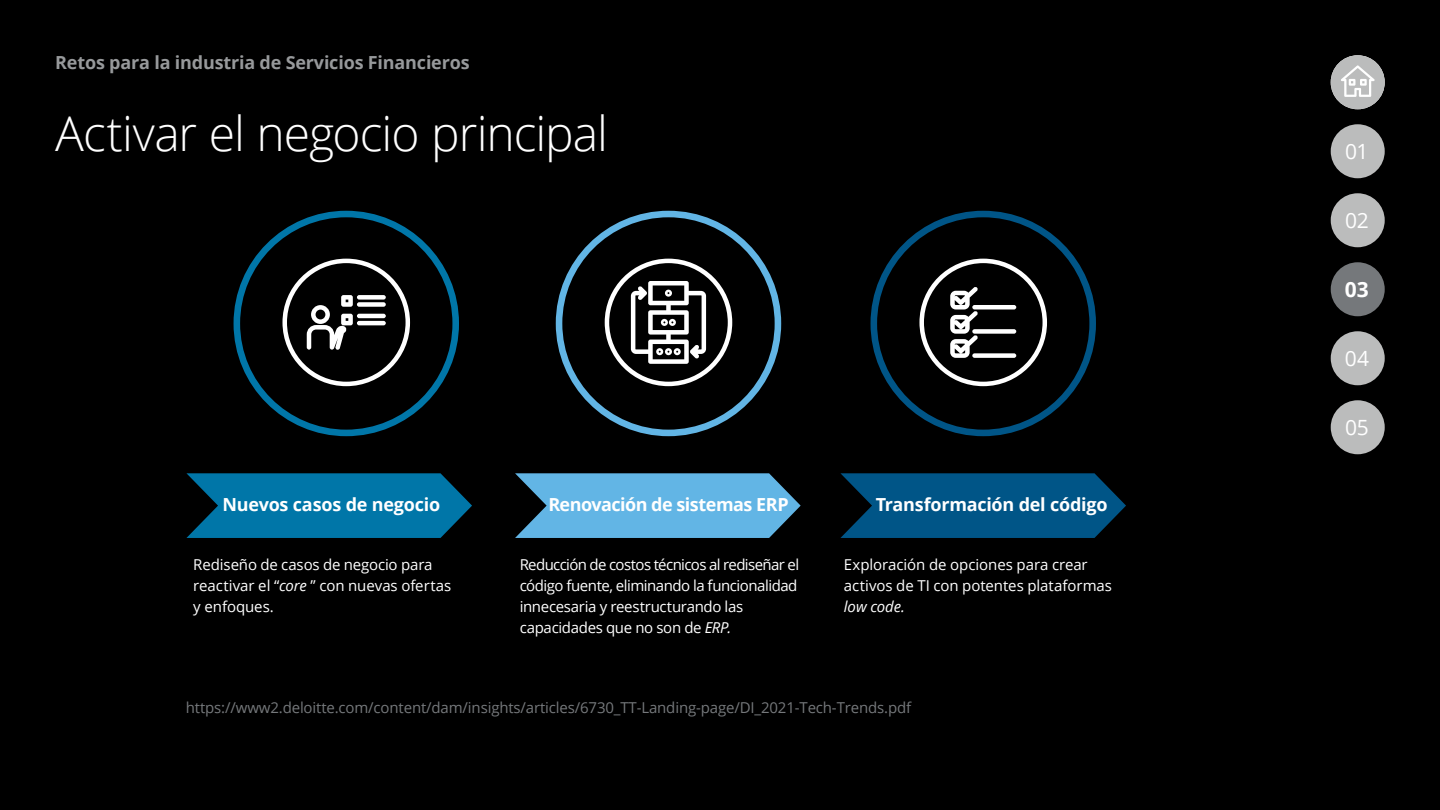
<style>
.page{position:relative;width:1440px;height:810px;background:#000}
.page>*{position:absolute;margin:0;border:0;box-sizing:border-box;transform-origin:0 0}
.t1{font:300 48px "Open Sans";letter-spacing:-.02em;color:#fff}
.t2{font:21px "Open Sans";letter-spacing:-.02em;color:#fff}
.t3{font:700 21px "Open Sans";color:#fff}
.t4{font:700 18px "Open Sans";letter-spacing:-.015em;color:#fff}
.t5{font:700 18px "Open Sans";letter-spacing:-.01em;color:#97999b}
.t6{font:15px/21px "Open Sans";letter-spacing:-.015em;color:#fff}
.t7{font:15px "Open Sans";letter-spacing:-.01em;color:#75787b}
.t8{font:italic 15px "Open Sans";letter-spacing:-.005em;color:#fff}
.s1{font-style:italic}
</style>
<div class="page">
<svg style="left:186px;top:473px;width:286px;height:65px;background:#006894"></svg>
<svg style="left:234px;top:211px;width:225px;height:225px"></svg>
<svg style="left:515px;top:473px;width:286px;height:65px;background:#569fca"></svg>
<svg style="left:556px;top:211px;width:225px;height:225px"></svg>
<svg style="left:840px;top:473px;width:286px;height:65px;background:#004b77"></svg>
<svg style="left:871px;top:211px;width:225px;height:225px"></svg>
<div style="left:1331px;top:400px;width:54px;height:54px;background:#bbbcbc;border-radius:50%"></div>
<div style="left:1331px;top:331px;width:54px;height:54px;background:#bbbcbc;border-radius:50%"></div>
<div style="left:1331px;top:193px;width:54px;height:54px;background:#bbbcbc;border-radius:50%"></div>
<svg style="left:1331px;top:55px;width:54px;height:54px"></svg>
<svg style="left:605px;top:259px;width:127px;height:127px"></svg>
<svg style="left:282px;top:259px;width:128px;height:127px"></svg>
<svg style="left:919px;top:259px;width:128px;height:127px"></svg>
<div style="left:1331px;top:262px;width:54px;height:54px;background:#75787b;border-radius:50%"></div>
<div style="left:1331px;top:124px;width:54px;height:54px;background:#bbbcbc;border-radius:50%"></div>
<p class="t5" style="left:55px;top:50px;width:416px">Retos para la industria de Servicios Financieros</p>
<h1 class="t1" style="left:55px;top:101px;width:554px">Activar el negocio principal</h1>
<p class="t4" style="left:223px;top:492px;width:219px">Nuevos casos de negocio</p>
<p class="t4" style="left:548px;top:492px;width:242px">Renovación de sistemas ERP</p>
<p class="t4" style="left:876px;top:492px;width:233px">Transformación del código</p>
<p class="t6" style="left:193px;top:554px;width:260px">Rediseño de casos de negocio para reactivar el “<span class="s1">core</span> ” con nuevas ofertas y enfoques.</p>
<p class="t6" style="left:520px;top:554px;width:281px">Reducción de costos técnicos al rediseñar el código fuente, eliminando la funcionalidad innecesaria y reestructurando las capacidades que no son de <span class="s1">ERP.</span></p>
<p class="t6" style="left:844px;top:554px;width:270px">Exploración de opciones para crear activos de TI con potentes plataformas</p>
<p class="t8" style="left:844px;top:597px;width:63px">low code.</p>
<p class="t7" style="left:186px;top:698px;width:727px">https://www2.deloitte.com/content/dam/insights/articles/6730_TT-Landing-page/DI_2021-Tech-Trends.pdf</p>
<h2 class="t2" style="left:1345px;top:137px;width:25px">01</h2>
<h2 class="t2" style="left:1345px;top:206px;width:25px">02</h2>
<h2 class="t3" style="left:1345px;top:275px;width:25px">03</h2>
<h2 class="t2" style="left:1345px;top:344px;width:26px">04</h2>
<h2 class="t2" style="left:1345px;top:413px;width:25px">05</h2>
</div>
